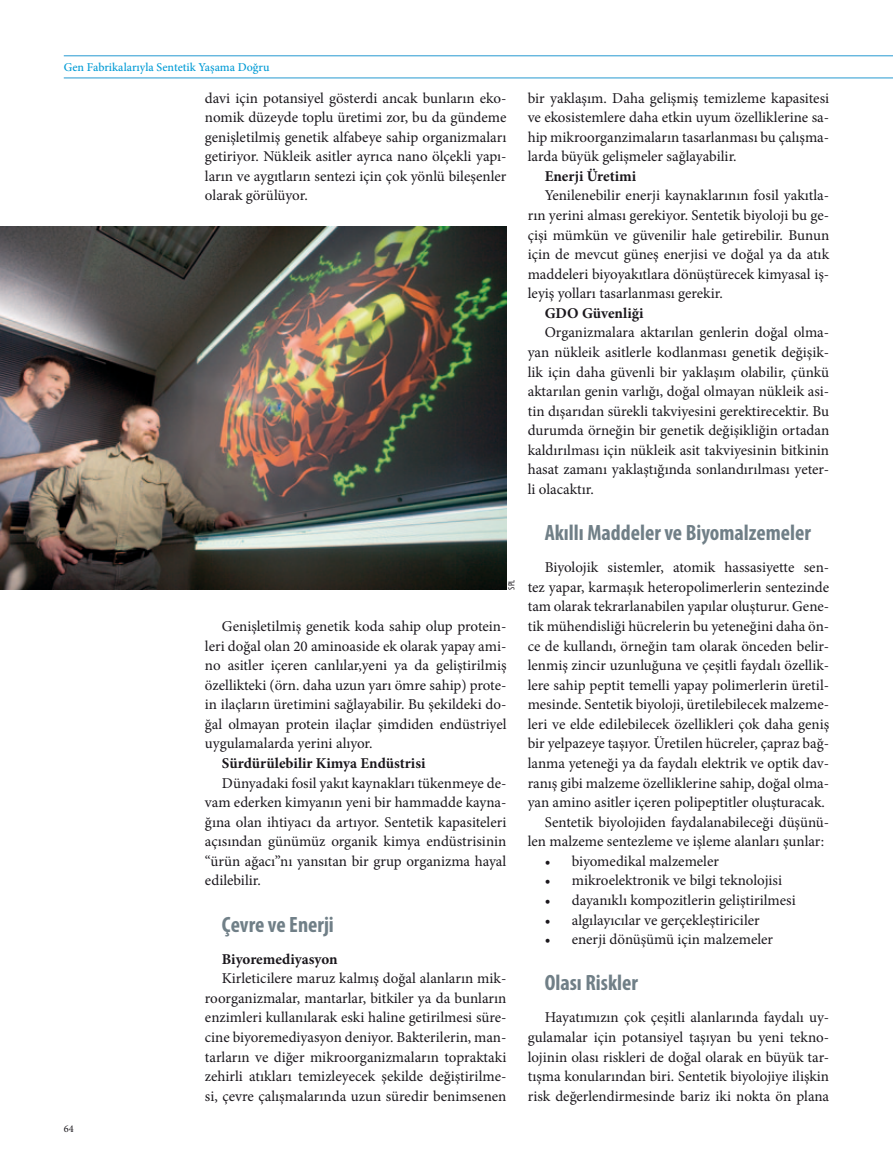
<style>
.page{position:relative;width:893px;height:1170px;background:#fff}
.page>*{position:absolute;margin:0;border:0;box-sizing:border-box;transform-origin:0 0}
.t1{font:700 condensed 22.2px "Myriad Pro";color:#707f87}
.t2{font:15px/19.5px "Minion Pro";color:#1a171c;text-align:justify}
.t3{font:700 15px "Minion Pro";color:#1a171c}
.t4{font:500 12px "Minion Pro";color:#009bd5}
.t5{font:10.35px "Minion Pro";color:#1a171c}
.t6{font:condensed 9px "Myriad Pro";color:#1a171c}
</style>
<div class="page">
<hr style="left:64px;top:78px;width:829px;height:1px;background:#2699d1">
<hr style="left:64px;top:56px;width:829px;height:1px;background:#2699d1">
<img style="left:0;top:226px;width:506px;height:363px">
<p class="t4" style="left:64px;top:59px;width:207px">Gen Fabrikalarıyla Sentetik Yaşama Doğru</p>
<p class="t2" style="left:205px;top:88px;width:303px">davi için potansiyel gösterdi ancak bunların eko&shy;nomik düzeyde toplu üretimi zor, bu da gündeme genişletilmiş genetik alfabeye sahip organizmaları getiriyor. Nükleik asitler ayrıca nano ölçekli yapı&shy;ların ve aygıtların sentezi için çok yönlü bileşenler olarak görülüyor.</p>
<p class="t6" style="left:506px;top:589px;width:11px;rotate:-90deg">SPL</p>
<p class="t5" style="left:64px;top:1121px;width:11px">64</p>
<p class="t2" style="left:205px;top:616px;width:303px;text-indent:17px">Genişletilmiş genetik koda sahip olup protein&shy;leri doğal olan 20 aminoaside ek olarak yapay ami&shy;no asitler içeren canlılar,yeni ya da geliştirilmiş özellikteki (örn. daha uzun yarı ömre sahip) prote&shy;in ilaçların üretimini sağlayabilir. Bu şekildeki do&shy;ğal olmayan protein ilaçlar şimdiden endüstriyel uygulamalarda yerini alıyor.</p>
<p class="t3" style="left:222px;top:752px;width:205px">Sürdürülebilir Kimya Endüstrisi</p>
<p class="t2" style="left:205px;top:773px;width:303px;text-indent:17px">Dünyadaki fosil yakıt kaynakları tükenmeye de&shy;vam ederken kimyanın yeni bir hammadde kayna&shy;ğına olan ihtiyacı da artıyor. Sentetik kapasiteleri açısından günümüz organik kimya endüstrisinin “ürün ağacı”nı yansıtan bir grup organizma hayal edilebilir.</p>
<h1 class="t1" style="left:222px;top:910px;width:113px">Çevre ve Enerji</h1>
<p class="t3" style="left:222px;top:948px;width:117px">Biyoremediyasyon</p>
<p class="t2" style="left:205px;top:968px;width:303px;text-indent:17px">Kirleticilere maruz kalmış doğal alanların mik&shy;roorganizmalar, mantarlar, bitkiler ya da bunların enzimleri kullanılarak eski haline getirilmesi süre&shy;cine biyoremediyasyon deniyor. Bakterilerin, man&shy;tarların ve diğer mikroorganizmaların topraktaki zehirli atıkları temizleyecek şekilde değiştirilme&shy;si, çevre çalışmalarında uzun süredir benimsenen</p>
<p class="t2" style="left:528px;top:88px;width:303px">bir yaklaşım. Daha gelişmiş temizleme kapasitesi ve ekosistemlere daha etkin uyum özelliklerine sa&shy;hip mikroorganzimaların tasarlanması bu çalışma&shy;larda büyük gelişmeler sağlayabilir.</p>
<p class="t3" style="left:545px;top:165px;width:93px">Enerji Üretimi</p>
<p class="t2" style="left:528px;top:186px;width:303px;text-indent:17px">Yenilenebilir enerji kaynaklarının fosil yakıtla&shy;rın yerini alması gerekiyor. Sentetik biyoloji bu ge&shy;çişi mümkün ve güvenilir hale getirebilir. Bunun için de mevcut güneş enerjisi ve doğal ya da atık maddeleri biyoyakıtlara dönüştürecek kimyasal iş&shy;leyiş yolları tasarlanması gerekir.</p>
<p class="t3" style="left:545px;top:302px;width:101px">GDO Güvenliği</p>
<p class="t2" style="left:528px;top:323px;width:303px;text-indent:17px">Organizmalara aktarılan genlerin doğal olma&shy;yan nükleik asitlerle kodlanması genetik değişik&shy;lik için daha güvenli bir yaklaşım olabilir, çünkü aktarılan genin varlığı, doğal olmayan nükleik asi&shy;tin dışarıdan sürekli takviyesini gerektirecektir. Bu durumda örneğin bir genetik değişikliğin ortadan kaldırılması için nükleik asit takviyesinin bitkinin hasat zamanı yaklaştığında sonlandırılması yeter&shy;li olacaktır.</p>
<h1 class="t1" style="left:545px;top:519px;width:268px">Akıllı Maddeler ve Biyomalzemeler</h1>
<p class="t2" style="left:545px;top:557px;width:286px">Biyolojik sistemler, atomik hassasiyette sen-</p>
<p class="t2" style="left:528px;top:577px;width:303px">tez yapar, karmaşık heteropolimerlerin sentezinde</p>
<p class="t2" style="left:528px;top:597px;width:303px">tam olarak tekrarlanabilen yapılar oluşturur. Gene-</p>
<p class="t2" style="left:528px;top:616px;width:303px">tik mühendisliği hücrelerin bu yeteneğini daha ön-</p>
<p class="t2" style="left:528px;top:636px;width:303px">ce de kullandı, örneğin tam olarak önceden belir-</p>
<p class="t2" style="left:528px;top:655px;width:303px">lenmiş zincir uzunluğuna ve çeşitli faydalı özellik-</p>
<p class="t2" style="left:528px;top:675px;width:303px">lere sahip peptit temelli yapay polimerlerin üretil-</p>
<p class="t2" style="left:528px;top:694px;width:303px">mesinde. Sentetik biyoloji, üretilebilecek malzeme-</p>
<p class="t2" style="left:528px;top:714px;width:303px">leri ve elde edilebilecek özellikleri çok daha geniş</p>
<p class="t2" style="left:528px;top:733px;width:303px">bir yelpazeye taşıyor. Üretilen hücreler, çapraz bağ-</p>
<p class="t2" style="left:528px;top:753px;width:303px">lanma yeteneği ya da faydalı elektrik ve optik dav-</p>
<p class="t2" style="left:528px;top:773px;width:303px">ranış gibi malzeme özelliklerine sahip, doğal olma-</p>
<p class="t2" style="left:528px;top:792px;width:299px">yan amino asitler içeren polipeptitler oluşturacak.</p>
<p class="t2" style="left:545px;top:812px;width:286px">Sentetik biyolojiden faydalanabileceği düşünü-</p>
<p class="t2" style="left:528px;top:831px;width:298px">len malzeme sentezleme ve işleme alanları şunlar:</p>
<p class="t2" style="left:545px;top:851px;width:176px">• biyomedikal malzemeler</p>
<p class="t2" style="left:545px;top:870px;width:239px">• mikroelektronik ve bilgi teknolojisi</p>
<p class="t2" style="left:545px;top:890px;width:253px">• dayanıklı kompozitlerin geliştirilmesi</p>
<p class="t2" style="left:545px;top:910px;width:217px">• algılayıcılar ve gerçekleştiriciler</p>
<p class="t2" style="left:545px;top:929px;width:230px">• enerji dönüşümü için malzemeler</p>
<h1 class="t1" style="left:545px;top:968px;width:95px">Olası Riskler</h1>
<p class="t2" style="left:528px;top:1007px;width:303px;text-indent:17px">Hayatımızın çok çeşitli alanlarında faydalı uy&shy;gulamalar için potansiyel taşıyan bu yeni tekno&shy;lojinin olası riskleri de doğal olarak en büyük tar&shy;tışma konularından biri. Sentetik biyolojiye ilişkin risk değerlendirmesinde bariz iki nokta ön plana</p>
</div>
